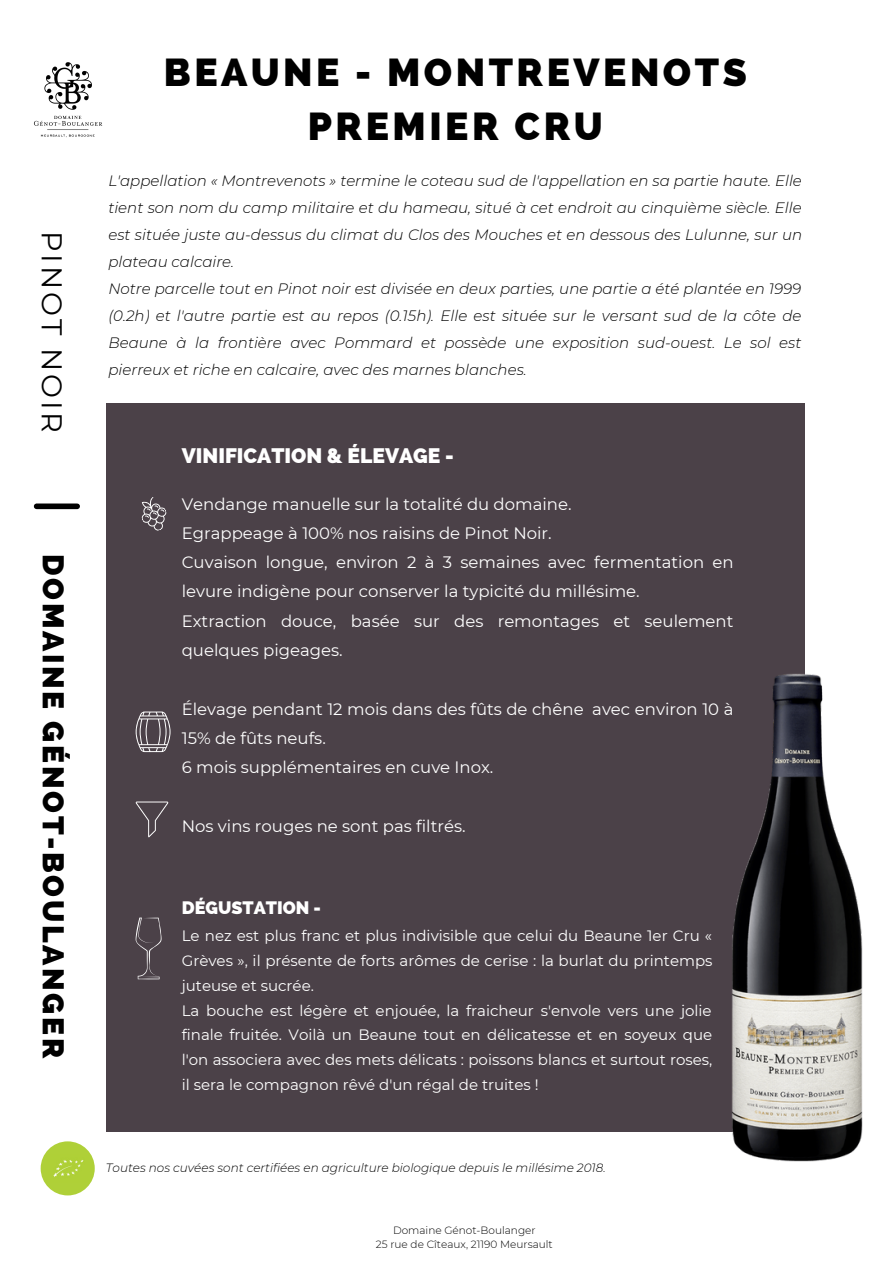
<style>
.page{position:relative;width:894px;height:1264px;background:#fff}
.page>*{position:absolute;margin:0;border:0;box-sizing:border-box;transform-origin:0 0}
.t1{font:800 39px/54px "Raleway";letter-spacing:.09em;color:#000;text-align:center}
.t2{font:800 30px "Raleway";letter-spacing:.09em;color:#000}
.t3{font:28.5px "Montserrat";letter-spacing:.1em;color:#000}
.t4{font:800 21px "Raleway";color:#fff}
.t5{font:800 18px "Raleway";color:#fff}
.t6{font:16.5px/29.2px "Montserrat";color:#fff}
.t7{font:italic 300 15px/27px "Montserrat";color:#000}
.t8{font:15px/24.8px "Montserrat";color:#fff}
.t9{font:italic 300 12px "Montserrat";color:#000}
.t10{font:300 10.5px/14px "Montserrat";color:#000;text-align:center}
</style>
<div class="page">
<div style="left:37px;top:503px;width:40px;height:6px;background:#000"></div>
<div style="left:106px;top:403px;width:698px;height:729px;background:#4b4148"></div>
<div style="left:41px;top:1141px;width:54px;height:54px;background:#afd038;border-radius:50%"></div>
<img style="left:53px;top:1160px;width:31px;height:17px">
<svg style="left:141px;top:497px;width:26px;height:34px"></svg>
<img style="left:731px;top:673px;width:131px;height:488px">
<img style="left:33px;top:62px;width:70px;height:76px">
<svg style="left:136px;top:711px;width:34px;height:41px"></svg>
<svg style="left:136px;top:801px;width:32px;height:36px"></svg>
<svg style="left:136px;top:917px;width:25px;height:62px"></svg>
<h3 class="t3" style="left:69px;top:231px;width:204px;rotate:90deg">PINOT NOIR</h3>
<h2 class="t2" style="left:71px;top:554px;width:505px;rotate:90deg">DOMAINE GÉNOT-BOULANGER</h2>
<h1 class="t1" style="left:164px;top:46px;width:584px">BEAUNE - MONTREVENOTS<br>PREMIER CRU</h1>
<p class="t7" style="left:108px;top:167px;width:695px">L'appellation « Montrevenots » termine le coteau sud de l'appellation en sa partie haute. Elle tient son nom du camp militaire et du hameau, situé à cet endroit au cinquième siècle. Elle est située juste au-dessus du climat du Clos des Mouches et en dessous des Lulunne, sur un plateau calcaire.<br>Notre parcelle tout en Pinot noir est divisée en deux parties, une partie a été plantée en 1999 (0.2h) et l'autre partie est au repos (0.15h). Elle est située sur le versant sud de la côte de Beaune à la frontière avec Pommard et possède une exposition sud-ouest. Le sol est pierreux et riche en calcaire, avec des marnes blanches.</p>
<h3 class="t4" style="left:182px;top:443px;width:273px">VINIFICATION &amp; ÉLEVAGE -</h3>
<p class="t6" style="left:182px;top:489px;width:553px">Vendange manuelle sur la totalité du domaine.<br>Egrappeage à 100% nos raisins de Pinot Noir.<br>Cuvaison longue, environ 2 à 3 semaines avec fermentation en levure indigène pour conserver la typicité du millésime.<br>Extraction douce, basée sur des remontages et seulement quelques pigeages.</p>
<p class="t6" style="left:182px;top:694px;width:553px">Élevage pendant 12 mois dans des fûts de chêne avec environ 10 à<br>15% de fûts neufs.<br>6 mois supplémentaires en cuve Inox.</p>
<p class="t6" style="left:182px;top:811px;width:285px">Nos vins rouges ne sont pas filtrés.</p>
<p class="t5" style="left:182px;top:897px;width:141px">DÉGUSTATION -</p>
<p class="t8" style="left:182px;top:923px;width:532px">Le nez est plus franc et plus indivisible que celui du Beaune 1er Cru « Grèves », il présente de forts arômes de cerise : la burlat du printemps juteuse et sucrée.<br>La bouche est légère et enjouée, la fraicheur s'envole vers une jolie finale fruitée. Voilà un Beaune tout en délicatesse et en soyeux que l'on associera avec des mets délicats : poissons blancs et surtout roses, il sera le compagnon rêvé d'un régal de truites !</p>
<p class="t9" style="left:106px;top:1160px;width:501px">Toutes nos cuvées sont certifiées en agriculture biologique depuis le millésime 2018.</p>
<p class="t10" style="left:376px;top:1223px;width:178px">Domaine Génot-Boulanger<br>25 rue de Cîteaux, 21190 Meursault</p>
</div>
